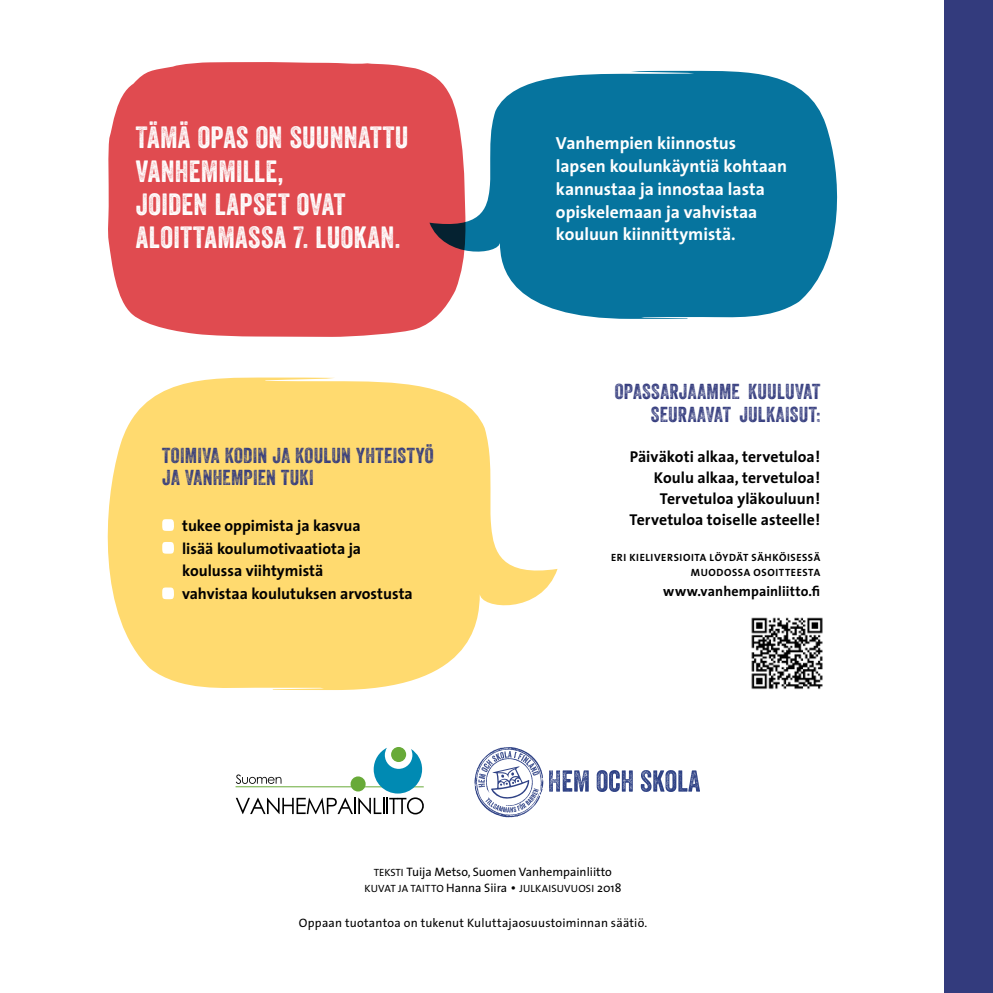
<style>
.page{position:relative;width:993px;height:993px;background:#fff}
.page>*{position:absolute;margin:0;border:0;box-sizing:border-box;transform-origin:0 0}
.underrubrik{font:29.75px/33.2px "Veneer Two";letter-spacing:.01em;color:#fff}
.underrubrik-2{font:21px/22.8px "Veneer Two";letter-spacing:.01em;color:#333b7d}
.bröd_NY_-_2019{font:700 17.5px/22.8px "The Sans";color:#fff}
.punkter{font:700 15.75px/22.8px "The Sans";color:#000}
.P-_punkter{font:700 15.75px "The Sans";color:#000}
.punkter-2{font:700 14px "The Sans";letter-spacing:.005em;color:#000}
.bröd_NY_-_2019-2{font:12.25px "The Sans";letter-spacing:.015em;color:#000}
.punkter-3{font:12.25px "The Sans";color:#000}
.punkter-4{font:700 10.5px/15.8px "The Sans";letter-spacing:.055em;color:#000;text-align:right}
.punkter-5{font:10.5px "The Sans";letter-spacing:.015em;color:#000}
.s1{font-size:10.5px}
.s2{font-size:12.25px}
.s3{font-size:14px}
</style>
<div class="page">
<div style="left:108px;top:62px;width:325px;height:275px;background:#e04b50"></div>
<svg style="left:429px;top:69px;width:409px;height:251px;fill:#06749e"></svg>
<svg style="left:107px;top:377px;width:450px;height:313px;fill:#ffda6f"></svg>
<div style="left:944px;top:0;width:48px;height:992px;background:#333b7d"></div>
<svg style="left:162px;top:519px;width:12px;height:11px"></svg>
<svg style="left:162px;top:541px;width:12px;height:12px"></svg>
<svg style="left:162px;top:587px;width:12px;height:12px"></svg>
<img style="left:751px;top:617px;width:72px;height:73px">
<svg style="left:474px;top:747px;width:69px;height:70px"></svg>
<svg style="left:549px;top:770px;width:39px;height:21px"></svg>
<svg style="left:596px;top:770px;width:36px;height:21px"></svg>
<svg style="left:640px;top:770px;width:59px;height:21px"></svg>
<hr style="left:235px;top:786px;width:188px;height:1px;background:#68aa38">
<svg style="left:236px;top:748px;width:187px;height:66px"></svg>
<div style="left:391px;top:746px;width:15px;height:15px;background:#68aa38;border-radius:50%"></div>
<p class="underrubrik" style="left:136px;top:121px;width:274px">TÄMÄ OPAS ON SUUNNATTU<br>VANHEMMILLE,<br>JOIDEN LAPSET OVAT<br>ALOITTAMASSA 7. LUOKAN.</p>
<p class="underrubrik-2" style="left:162px;top:443px;width:273px">TOIMIVA KODIN JA KOULUN YHTEISTYÖ<br>JA VANHEMPIEN TUKI</p>
<p class="punkter" style="left:182px;top:513px;width:180px">tukee oppimista ja kasvua</p>
<p class="punkter" style="left:182px;top:536px;width:180px">lisää koulumotivaatiota ja koulussa viihtymistä</p>
<p class="punkter" style="left:182px;top:582px;width:232px">vahvistaa koulutuksen arvostusta</p>
<p class="bröd_NY_-_2019" style="left:555px;top:131px;width:232px">Vanhempien kiinnostus lapsen koulunkäyntiä kohtaan kannustaa ja innostaa lasta opiskelemaan ja vahvistaa kouluun kiinnittymistä.</p>
<p class="underrubrik-2" style="left:614px;top:380px;width:207px;text-align:right">OPASSARJAAMME KUULUVAT<br>SEURAAVAT JULKAISUT:</p>
<p class="P-_punkter" style="left:629px;top:444px;width:192px">Päiväkoti alkaa, tervetuloa!</p>
<p class="P-_punkter" style="left:653px;top:465px;width:168px">Koulu alkaa, tervetuloa!</p>
<p class="punkter" style="left:659px;top:487px;width:162px">Tervetuloa yläkouluun!</p>
<p class="punkter" style="left:629px;top:508px;width:192px">Tervetuloa toiselle asteelle!</p>
<p class="punkter-4" style="left:610px;top:548px;width:211px">ERI KIELIVERSIOITA LÖYDÄT SÄHKÖISESSÄ<br>MUODOSSA OSOITTEESTA</p>
<p class="punkter-2" style="left:663px;top:579px;width:158px">www.vanhempainliitto.fi</p>
<p class="punkter-3" style="left:374px;top:860px;width:239px"><span class="s1">TEKSTI</span> Tuija Metso, Suomen Vanhempainliitto</p>
<p class="punkter-5" style="left:364px;top:879px;width:258px">KUVAT JA TAITTO <span class="s2">Hanna Siira</span> <span class="s3">•</span> JULKAISUVUOSI <span class="s2">2018</span></p>
<p class="bröd_NY_-_2019-2" style="left:299px;top:912px;width:350px">Oppaan tuotantoa on tukenut Kuluttajaosuustoiminnan säätiö.</p>
</div>
